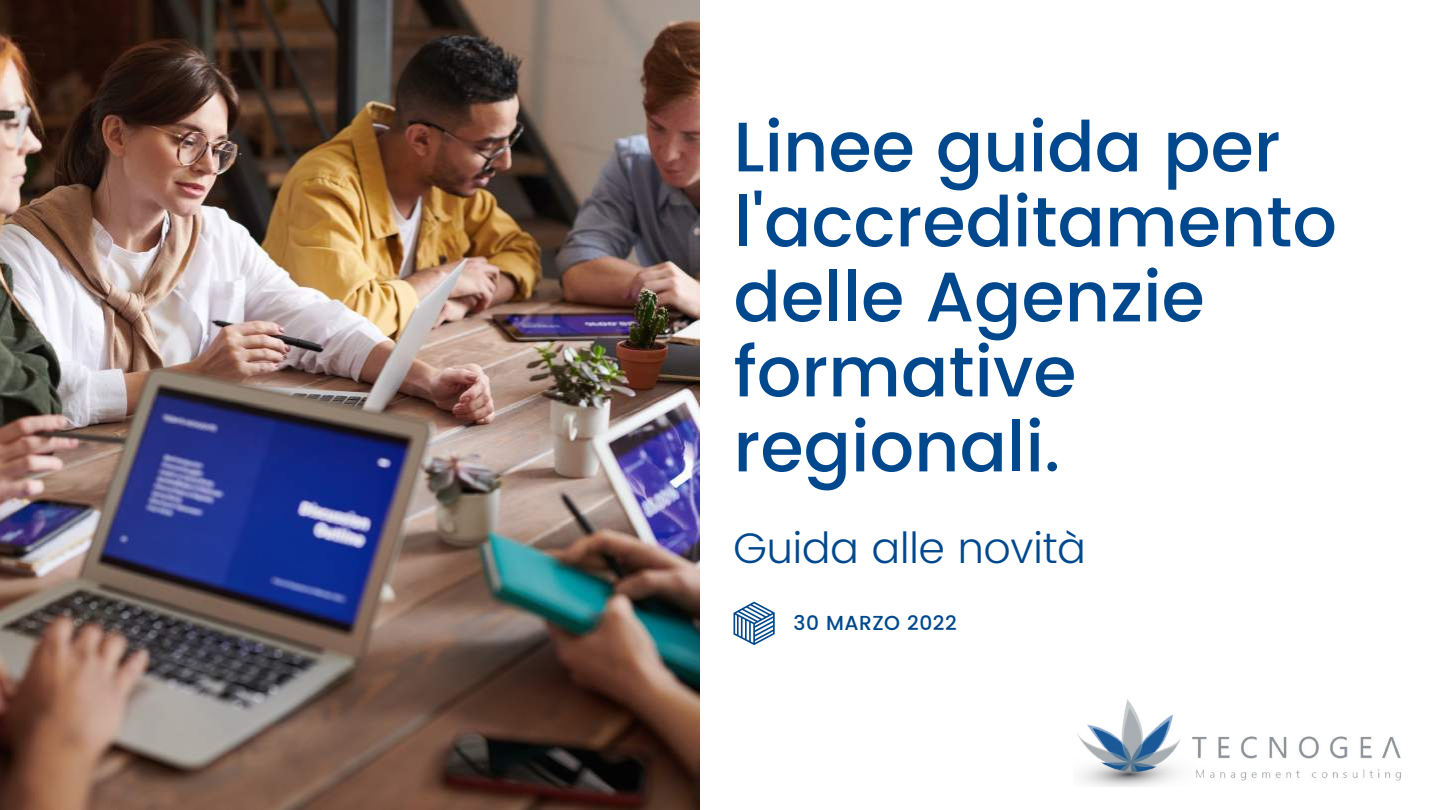
<style>
.page{position:relative;width:1440px;height:810px;background:#fff}
.page>*{position:absolute;margin:0;border:0;box-sizing:border-box;transform-origin:0 0}
.t1{font:500 70px/75px "Poppins";color:#00488d}
.t2{font:300 42.8px "Poppins";color:#00488d}
.t3{font:500 20.2px "Poppins";letter-spacing:.025em;color:#00488d}
</style>
<div class="page">
<img style="left:0;top:0;width:699px;height:810px">
<svg style="left:734px;top:602px;width:41px;height:43px"></svg>
<img style="left:1077px;top:699px;width:324px;height:87px">
<p class="t1" style="left:733px;top:110px;width:605px">Linee guida per l'accreditamento delle Agenzie formative regionali.</p>
<p class="t2" style="left:733px;top:523px;width:354px">Guida alle novità</p>
<p class="t3" style="left:794px;top:611px;width:165px">30 MARZO 2022</p>
</div>
